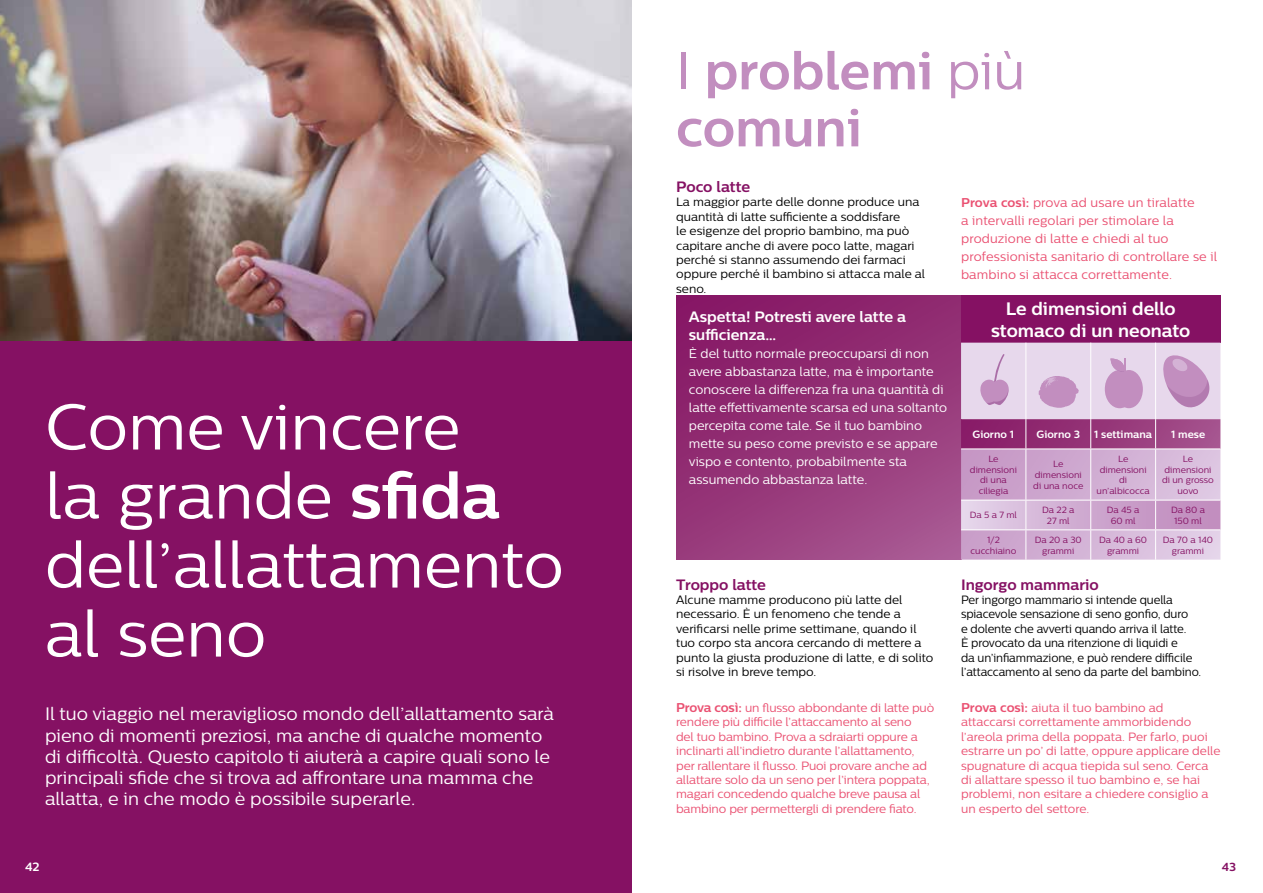
<style>
.page{position:relative;width:1263px;height:893px;background:#fff}
.page>*{position:absolute;margin:0;border:0;box-sizing:border-box;transform-origin:0 0}
.t1{font:64.5px/69px "Centrale Sans";color:#fff}
.t2{font:700 52.5px/57px "Centrale Sans";color:#c28ebf}
.t3{font:18px/21.3px "Centrale Sans";color:#fff}
.t4{font:700 18px/21.6px "Centrale Sans";color:#fff;text-align:center}
.t5{font:700 15px/18px "Centrale Sans";color:#fff}
.t6{font:700 15px "Centrale Sans";color:#851163}
.t7{font:12.75px/18px "Centrale Sans";color:#fff}
.t8{font:12.75px/18px "Centrale Sans";letter-spacing:.01em;color:#ea5172}
.t9{font:12px/14.4px "Centrale Sans";letter-spacing:-.01em;color:#ea5172}
.t10{font:12px/14.4px "Centrale Sans";color:#000}
.t11{font:12px/14.4px "Centrale Sans";color:#000;scale:.95 1}
.t12{font:700 12px "Centrale Sans";color:#fff}
.t13{font:700 11.7px "Centrale Sans";color:#851163}
.t14{font:700 10.5px "Centrale Sans";color:#fff}
.t15{font:9px/10.8px "Centrale Sans";color:#851163;text-align:center}
.s1{font-weight:400}
.s2{font-weight:700}
.s3{font-weight:700;font-size:12.75px}
</style>
<div class="page">
<div style="left:0;top:340px;width:631px;height:553px;background:#851163"></div>
<img style="left:0;top:0;width:631px;height:340px">
<svg style="left:676px;top:296px;width:285px;height:264px;background:#943477"></svg>
<div style="left:961px;top:296px;width:259px;height:47px;background:#851163"></div>
<svg style="left:961px;top:342px;width:259px;height:218px;background:#cea7cc"></svg>
<h2 class="t2" style="left:676px;top:41px;width:351px"><span class="s1">I</span> problemi <span class="s1">più </span>comuni</h2>
<h1 class="t1" style="left:45px;top:391px;width:520px">Come vincere<br>la grande <span class="s2">sfida </span>dell’allattamento al seno</h1>
<p class="t3" style="left:45px;top:703px;width:511px">Il tuo viaggio nel meraviglioso mondo dell’allattamento sarà pieno di momenti preziosi, ma anche di qualche momento di difficoltà. Questo capitolo ti aiuterà a capire quali sono le principali sfide che si trova ad affrontare una mamma che allatta, e in che modo è possibile superarle.</p>
<p class="t6" style="left:676px;top:178px;width:76px">Poco latte</p>
<p class="t10" style="left:676px;top:195px;width:251px">La maggior parte delle donne produce una quantità di latte sufficiente a soddisfare<br>le esigenze del proprio bambino, ma può capitare anche di avere poco latte, magari perché si stanno assumendo dei farmaci oppure perché il bambino si attacca male al seno.</p>
<p class="t5" style="left:689px;top:308px;width:219px">Aspetta! Potresti avere latte a sufficienza…</p>
<p class="t7" style="left:689px;top:345px;width:260px">È del tutto normale preoccuparsi di non avere abbastanza latte, ma è importante conoscere la differenza fra una quantità di latte effettivamente scarsa ed una soltanto percepita come tale. Se il tuo bambino mette su peso come previsto e se appare vispo e contento, probabilmente sta assumendo abbastanza latte.</p>
<p class="t6" style="left:676px;top:575px;width:91px">Troppo latte</p>
<p class="t10" style="left:676px;top:592px;width:259px">Alcune mamme producono più latte del necessario. È un fenomeno che tende a verificarsi nelle prime settimane, quando il tuo corpo sta ancora cercando di mettere a punto la giusta produzione di latte, e di solito si risolve in breve tempo.</p>
<p class="t9" style="left:676px;top:700px;width:260px"><span class="s3">Prova così:</span> un flusso abbondante di latte può rendere più difficile l’attaccamento al seno<br>del tuo bambino. Prova a sdraiarti oppure a inclinarti all’indietro durante l’allattamento, per rallentare il flusso. Puoi provare anche ad allattare solo da un seno per l’intera poppata, magari concedendo qualche breve pausa al bambino per permettergli di prendere fiato.</p>
<p class="t8" style="left:961px;top:193px;width:258px"><span class="s2">Prova così:</span> prova ad usare un tiralatte<br>a intervalli regolari per stimolare la produzione di latte e chiedi al tuo professionista sanitario di controllare se il bambino si attacca correttamente.</p>
<h3 class="t4" style="left:991px;top:298px;width:201px">Le dimensioni dello stomaco di un neonato</h3>
<p class="t14" style="left:972px;top:428px;width:43px">Giorno 1</p>
<p class="t14" style="left:1036px;top:428px;width:45px">Giorno 3</p>
<p class="t14" style="left:1094px;top:428px;width:60px">1 settimana</p>
<p class="t14" style="left:1171px;top:428px;width:36px">1 mese</p>
<p class="t15" style="left:970px;top:453px;width:49px">Le dimensioni di una ciliegia</p>
<p class="t15" style="left:1033px;top:458px;width:52px">Le dimensioni di una noce</p>
<p class="t15" style="left:1096px;top:453px;width:55px">Le dimensioni di un’albicocca</p>
<p class="t15" style="left:1162px;top:453px;width:53px">Le dimensioni di un grosso uovo</p>
<p class="t15" style="left:970px;top:510px;width:49px">Da 5 a 7 ml</p>
<p class="t15" style="left:1042px;top:504px;width:34px">Da 22 a<br>27 ml</p>
<p class="t15" style="left:1107px;top:504px;width:34px">Da 45 a<br>60 ml</p>
<p class="t15" style="left:1171px;top:504px;width:35px">Da 80 a<br>150 ml</p>
<p class="t15" style="left:970px;top:534px;width:47px">1/2 cucchiaino</p>
<p class="t15" style="left:1035px;top:534px;width:49px">Da 20 a 30 grammi</p>
<p class="t15" style="left:1099px;top:534px;width:50px">Da 40 a 60 grammi</p>
<p class="t15" style="left:1163px;top:534px;width:52px">Da 70 a 140 grammi</p>
<p class="t6" style="left:961px;top:575px;width:139px">Ingorgo mammario</p>
<p class="t11" style="left:961px;top:592px;width:254px">Per ingorgo mammario si intende quella spiacevole sensazione di seno gonfio, duro<br>e dolente che avverti quando arriva il latte.<br>È provocato da una ritenzione di liquidi e<br>da un’infiammazione, e può rendere difficile l’attaccamento al seno da parte del bambino.</p>
<p class="t9" style="left:961px;top:700px;width:261px"><span class="s3">Prova così:</span> aiuta il tuo bambino ad attaccarsi correttamente ammorbidendo l’areola prima della poppata. Per farlo, puoi estrarre un po’ di latte, oppure applicare delle spugnature di acqua tiepida sul seno. Cerca di allattare spesso il tuo bambino e, se hai problemi, non esitare a chiedere consiglio a un esperto del settore.</p>
<p class="t12" style="left:25px;top:860px;width:16px">42</p>
<p class="t13" style="left:1222px;top:860px;width:16px">43</p>
</div>
